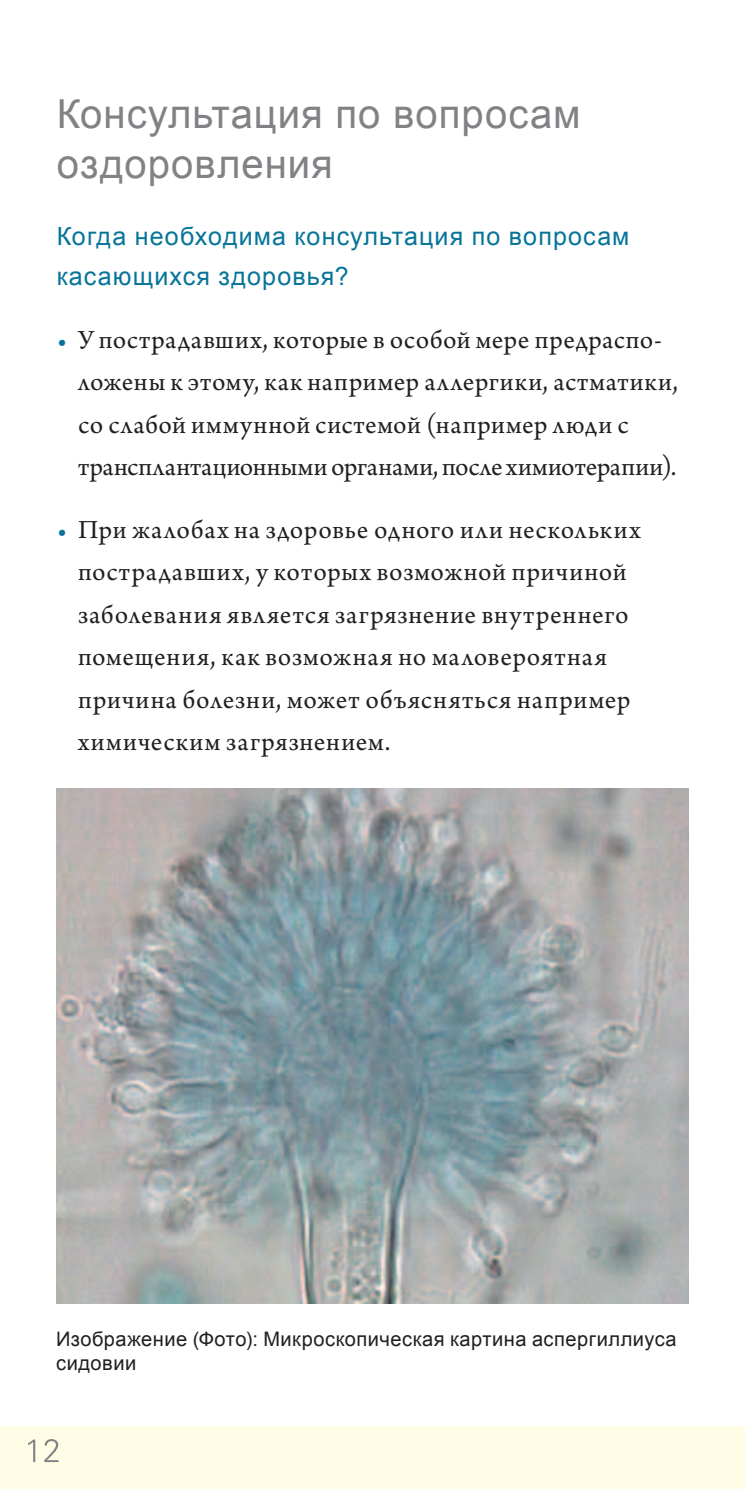
<style>
.page{position:relative;width:745px;height:1489px;background:#fff}
.page>*{position:absolute;margin:0;border:0;box-sizing:border-box;transform-origin:0 0}
.t1{font:40px/50px "Arial";letter-spacing:.025em;color:#808285}
.t2{font:27.5px/42.5px "Arno Pro";letter-spacing:.025em;color:#231f20}
.t3{font:25px/40px "Arial";letter-spacing:.045em;color:#077599}
.t4{font:20px/24px "Arial";letter-spacing:.025em;color:#231f20}
.s1{color:#077599}
</style>
<div class="page">
<div style="left:0;top:1426px;width:744px;height:62px;background:#fffde5"></div>
<img style="left:57px;top:788px;width:630px;height:515px">
<svg style="left:28px;top:1439px;width:30px;height:22px"></svg>
<h1 class="t1" style="left:57px;top:89px;width:525px">Консультация по вопросам оздоровления</h1>
<p class="t3" style="left:57px;top:217px;width:574px">Когда необходима консультация по вопросам касающихся здоровья?</p>
<p class="t2" style="left:78px;top:320px;width:601px;text-indent:-21px"><span class="s1">•</span> У пострадавших, которые в особой мере предраспо&shy;ложены к этому, как например аллергики, астматики, со слабой иммунной системой (например люди с трансплантационными органами, после химиотерапии).</p>
<p class="t2" style="left:78px;top:510px;width:563px;text-indent:-21px"><span class="s1">•</span> При жалобах на здоровье одного или нескольких пострадавших, у которых возможной причиной заболевания является загрязнение внутреннего помещения, как возможная но маловероятная причина болезни, может объясняться например химическим загрязнением.</p>
<p class="t4" style="left:56px;top:1327px;width:621px">Изображение (Фото): Микроскопическая картина аспергиллиуса сидовии</p>
</div>
